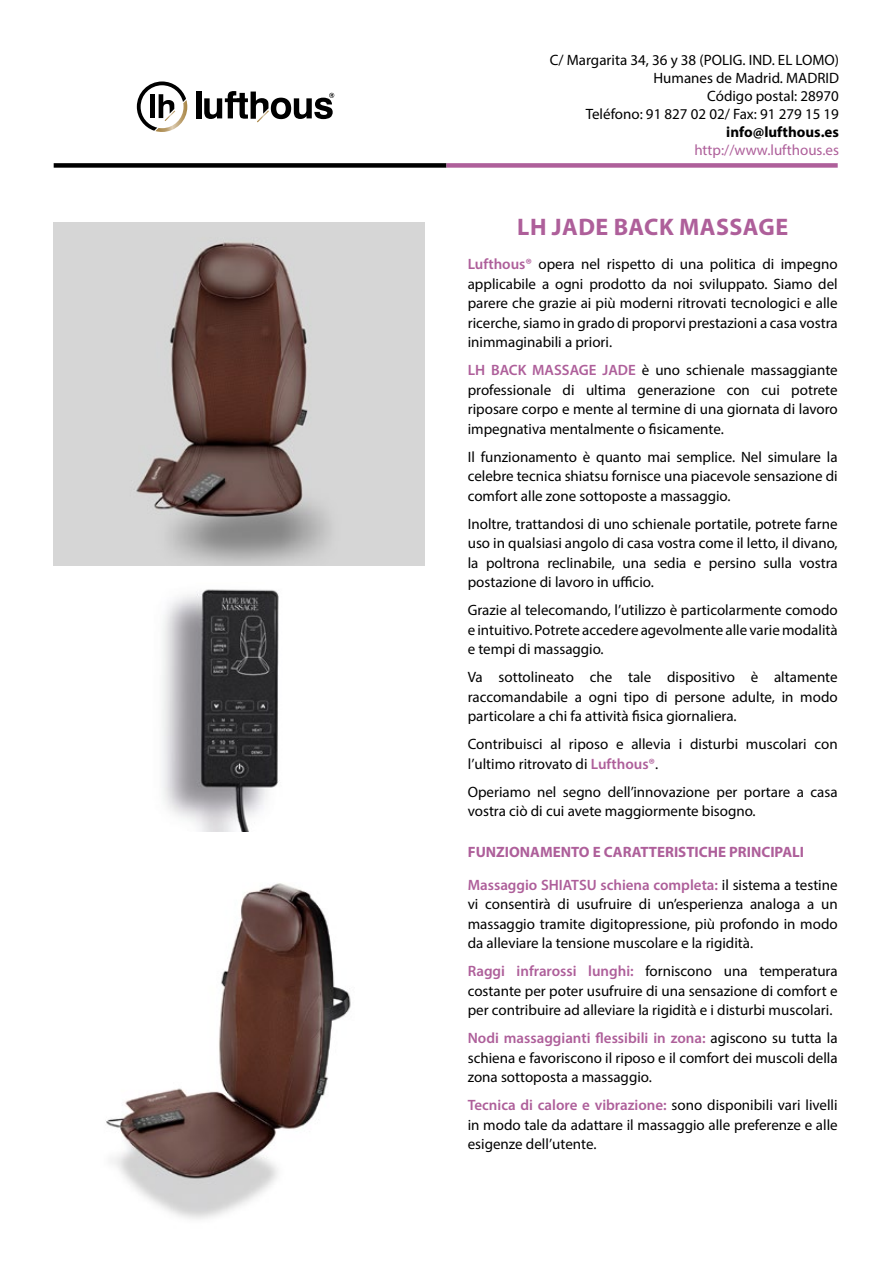
<style>
.page{position:relative;width:893px;height:1263px;background:#fff}
.page>*{position:absolute;margin:0;border:0;box-sizing:border-box;transform-origin:0 0}
.t1{font:700 24px "Myriad Pro";letter-spacing:.02em;color:#ae5f9a}
.t2{font:15px/19.5px "Myriad Pro";color:#000;text-align:justify}
.t3{font:700 15px/32.2px "Myriad Pro";color:#ae5f9a}
.t4{font:15px "Myriad Pro";color:#ae5f9a}
.t5{font:700 15px "Myriad Pro";color:#000}
.s1{font-weight:600;color:#ae5f9a}
.s2{font-weight:600}
.s3{font-weight:400;color:#000}
</style>
<div class="page">
<img style="left:54px;top:222px;width:371px;height:344px">
<img style="left:162px;top:589px;width:118px;height:242px">
<div style="left:54px;top:163px;width:392px;height:5px;background:#000"></div>
<div style="left:446px;top:163px;width:392px;height:5px;background:#ae5f9a"></div>
<div style="left:196px;top:91px;width:5px;height:27px;background:#000"></div>
<svg style="left:204px;top:91px;width:130px;height:31px"></svg>
<svg style="left:137px;top:81px;width:50px;height:51px"></svg>
<img style="left:105px;top:883px;width:246px;height:336px">
<p class="t2" style="left:550px;top:51px;width:291px;line-height:18px;text-align:right">C/ Margarita 34, 36 y 38 (POLIG. IND. EL LOMO)<br>Humanes de Madrid. MADRID<br>Código postal: 28970<br>Teléfono: 91 827 02 02/ Fax: 91 279 15 19</p>
<p class="t5" style="left:726px;top:122px;width:114px">info@lufthous.es</p>
<p class="t4" style="left:694px;top:141px;width:146px">http://www.lufthous.es</p>
<h1 class="t1" style="left:517px;top:212px;width:272px">LH JADE BACK MASSAGE</h1>
<p class="t2" style="left:468px;top:254px;width:371px"><span class="s1">Lufthous®</span> opera nel rispetto di una politica di impegno applicabile a ogni prodotto da noi sviluppato. Siamo del parere che grazie ai più moderni ritrovati tecnologici e alle ricerche, siamo in grado di proporvi prestazioni a casa vostra inimmaginabili a priori.</p>
<p class="t2" style="left:468px;top:360px;width:371px"><span class="s1">LH BACK MASSAGE JADE</span> è uno schienale massaggiante professionale di ultima generazione con cui potrete riposare corpo e mente al termine di una giornata di lavoro impegnativa mentalmente o fisicamente.</p>
<p class="t2" style="left:468px;top:447px;width:371px">Il funzionamento è quanto mai semplice. Nel simulare la celebre tecnica shiatsu fornisce una piacevole sensazione di comfort alle zone sottoposte a massaggio.</p>
<p class="t2" style="left:468px;top:514px;width:371px">Inoltre, trattandosi di uno schienale portatile, potrete farne uso in qualsiasi angolo di casa vostra come il letto, il divano, la poltrona reclinabile, una sedia e persino sulla vostra postazione di lavoro in ufficio.</p>
<p class="t2" style="left:468px;top:600px;width:371px">Grazie al telecomando, l’utilizzo è particolarmente comodo e intuitivo. Potrete accedere agevolmente alle varie modalità e tempi di massaggio.</p>
<p class="t2" style="left:468px;top:667px;width:371px">Va sottolineato che tale dispositivo è altamente raccomandabile a ogni tipo di persone adulte, in modo particolare a chi fa attività fisica giornaliera.</p>
<p class="t2" style="left:468px;top:734px;width:371px">Contribuisci al riposo e allevia i disturbi muscolari con l’ultimo ritrovato di <span class="s1">Lufthous®</span>.</p>
<p class="t2" style="left:468px;top:782px;width:371px">Operiamo nel segno dell’innovazione per portare a casa vostra ciò di cui avete maggiormente bisogno.</p>
<p class="t3" style="left:468px;top:835px;width:371px">FUNZIONAMENTO E CARATTERISTICHE PRINCIPALI<br><span class="s2">Massaggio SHIATSU schiena completa:</span> <span class="s3">il sistema a testine</span></p>
<p class="t2" style="left:468px;top:894px;width:371px">vi consentirà di usufruire di un’esperienza analoga a un massaggio tramite digitopressione, più profondo in modo da alleviare la tensione muscolare e la rigidità.</p>
<p class="t2" style="left:468px;top:961px;width:371px"><span class="s1">Raggi infrarossi lunghi:</span> forniscono una temperatura costante per poter usufruire di una sensazione di comfort e per contribuire ad alleviare la rigidità e i disturbi muscolari.</p>
<p class="t2" style="left:468px;top:1028px;width:371px"><span class="s1">Nodi massaggianti flessibili in zona:</span> agiscono su tutta la schiena e favoriscono il riposo e il comfort dei muscoli della zona sottoposta a massaggio.</p>
<p class="t2" style="left:468px;top:1095px;width:371px"><span class="s1">Tecnica di calore e vibrazione:</span> sono disponibili vari livelli in modo tale da adattare il massaggio alle preferenze e alle esigenze dell’utente.</p>
</div>
